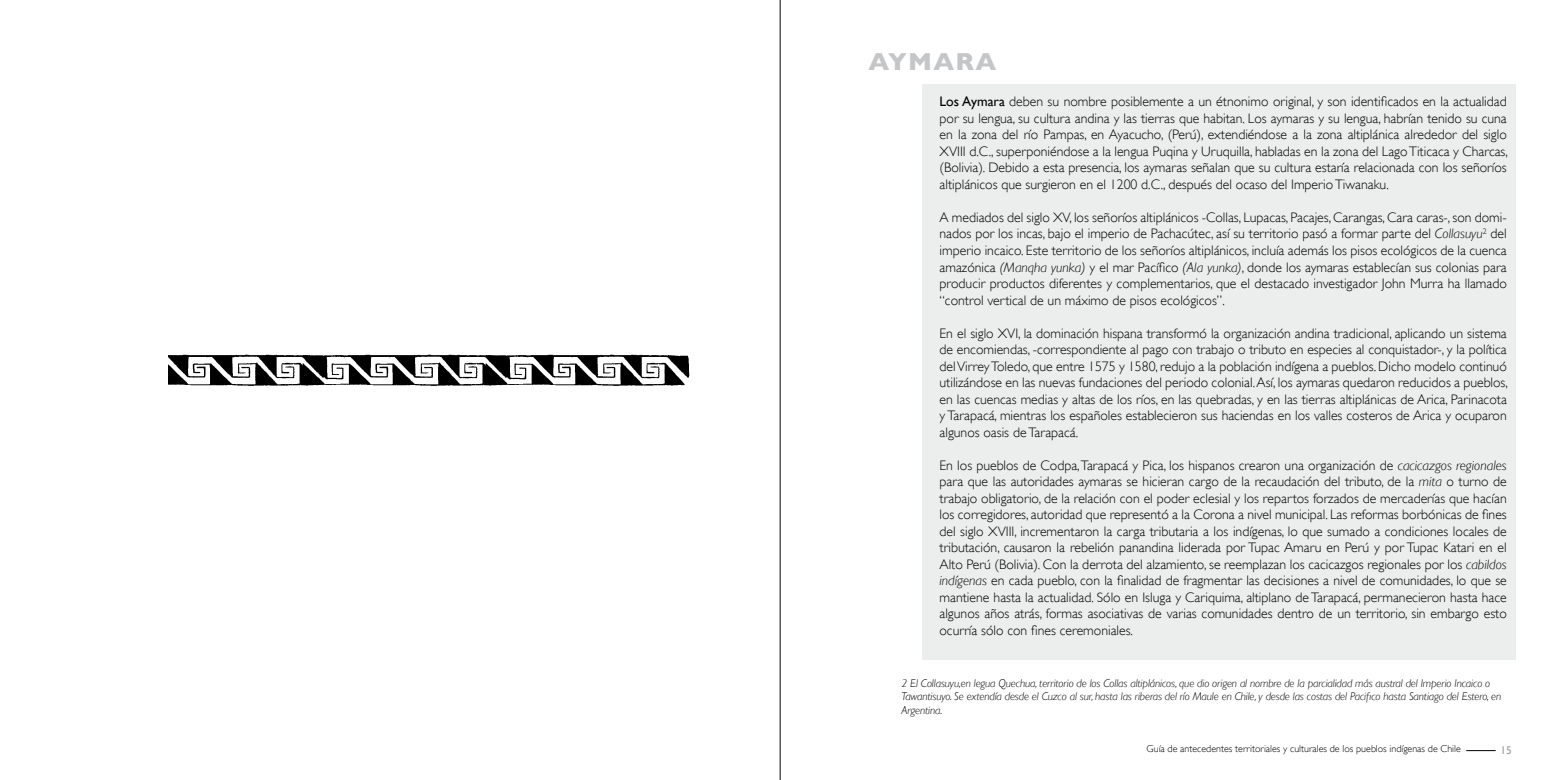
<style>
.page{position:relative;width:1560px;height:780px;background:#fff}
.page>*{position:absolute;margin:0;border:0;box-sizing:border-box;transform-origin:0 0}
.t1{font:700 25px "Gill Sans";color:#c5c6c8}
.t2{font:300 13.75px/16.5px "Gill Sans";color:#000;text-align:justify}
.t3{font:italic 300 11.25px/13.5px "Gill Sans";letter-spacing:-.01em;color:#000}
.t4{font:11.25px "Gill Sans";color:#9c9d9f}
.t5{font:300 10px "Gill Sans";color:#000}
.s1{font-weight:400}
.s2{font-style:italic}
</style>
<div class="page">
<hr style="left:1465px;top:750px;width:30px;height:1px;background:#000">
<hr style="left:779px;top:0;width:1px;height:780px;background:#000">
<div style="left:921px;top:84px;width:594px;height:575px;background:#eceded"></div>
<img style="left:509px;top:354px;width:181px;height:32px">
<img style="left:327px;top:354px;width:182px;height:32px">
<img style="left:168px;top:354px;width:159px;height:32px">
<h1 class="t1" style="left:868px;top:47px;width:129px">AYMARA</h1>
<p class="t2" style="left:939px;top:94px;width:570px"><span class="s1">Los Aymara</span> deben su nombre posiblemente a un étnonimo original, y son identificados en la actualidad por su lengua, su cultura andina y las tierras que habitan. Los aymaras y su lengua, habrían tenido su cuna en la zona del río Pampas, en Ayacucho, (Perú), extendiéndose a la zona altiplánica alrededor del siglo XVIII d.C., superponiéndose a la lengua Puqina y Uruquilla, habladas en la zona del Lago Titicaca y Charcas, (Bolivia). Debido a esta presencia, los aymaras señalan que su cultura estaría relacionada con los señoríos altiplánicos que surgieron en el 1200 d.C., después del ocaso del Imperio Tiwanaku.</p>
<p class="t2" style="left:939px;top:209px;width:568px">A mediados del siglo XV, los señoríos altiplánicos -Collas, Lupacas, Pacajes, Carangas, Cara caras-, son domi&shy;nados por los incas, bajo el imperio de Pachacútec, así su territorio pasó a formar parte del <span class="s2">Collasuyu</span><sup>2</sup> del imperio incaico. Este territorio de los señoríos altiplánicos, incluía además los pisos ecológicos de la cuenca amazónica <span class="s2">(Manqha yunka)</span> y el mar Pacífico <span class="s2">(Ala yunka)</span>, donde los aymaras establecían sus colonias para producir productos diferentes y complementarios, que el destacado investigador John Murra ha llamado “control vertical de un máximo de pisos ecológicos”.</p>
<p class="t2" style="left:939px;top:325px;width:570px">En el siglo XVI, la dominación hispana transformó la organización andina tradicional, aplicando un sistema de encomiendas, -correspondiente al pago con trabajo o tributo en especies al conquistador-, y la política del Virrey Toledo, que entre 1575 y 1580, redujo a la población indígena a pueblos. Dicho modelo continuó utilizándose en las nuevas fundaciones del periodo colonial. Así, los aymaras quedaron reducidos a pueblos, en las cuencas medias y altas de los ríos, en las quebradas, y en las tierras altiplánicas de Arica, Parinacota y Tarapacá, mientras los españoles establecieron sus haciendas en los valles costeros de Arica y ocuparon algunos oasis de Tarapacá.</p>
<p class="t2" style="left:939px;top:457px;width:568px">En los pueblos de Codpa, Tarapacá y Pica, los hispanos crearon una organización de <span class="s2">cacicazgos regionales </span>para que las autoridades aymaras se hicieran cargo de la recaudación del tributo, de la <span class="s2">mita</span> o turno de trabajo obligatorio, de la relación con el poder eclesial y los repartos forzados de mercaderías que hacían los corregidores, autoridad que representó a la Corona a nivel municipal. Las reformas borbónicas de fines del siglo XVIII, incrementaron la carga tributaria a los indígenas, lo que sumado a condiciones locales de tributación, causaron la rebelión panandina liderada por Tupac Amaru en Perú y por Tupac Katari en el Alto Perú (Bolivia). Con la derrota del alzamiento, se reemplazan los cacicazgos regionales por los <span class="s2">cabildos indígenas</span> en cada pueblo, con la finalidad de fragmentar las decisiones a nivel de comunidades, lo que se mantiene hasta la actualidad. Sólo en Isluga y Cariquima, altiplano de Tarapacá, permanecieron hasta hace algunos años atrás, formas asociativas de varias comunidades dentro de un territorio, sin embargo esto ocurría sólo con fines ceremoniales.</p>
<p class="t3" style="left:901px;top:676px;width:601px">2 El Collasuyu,en legua Quechua, territorio de los Collas altiplánicos, que dio origen al nombre de la parcialidad más austral del Imperio Incaico o<br>Tawantisuyo. Se extendía desde el Cuzco al sur, hasta las riberas del río Maule en Chile, y desde las costas del Pacifico hasta Santiago del Estero, en<br>Argentina.</p>
<p class="t5" style="left:1146px;top:743px;width:316px">Guía de antecedentes territoriales y culturales de los pueblos indígenas de Chile</p>
<p class="t4" style="left:1500px;top:743px;width:13px">15</p>
</div>
